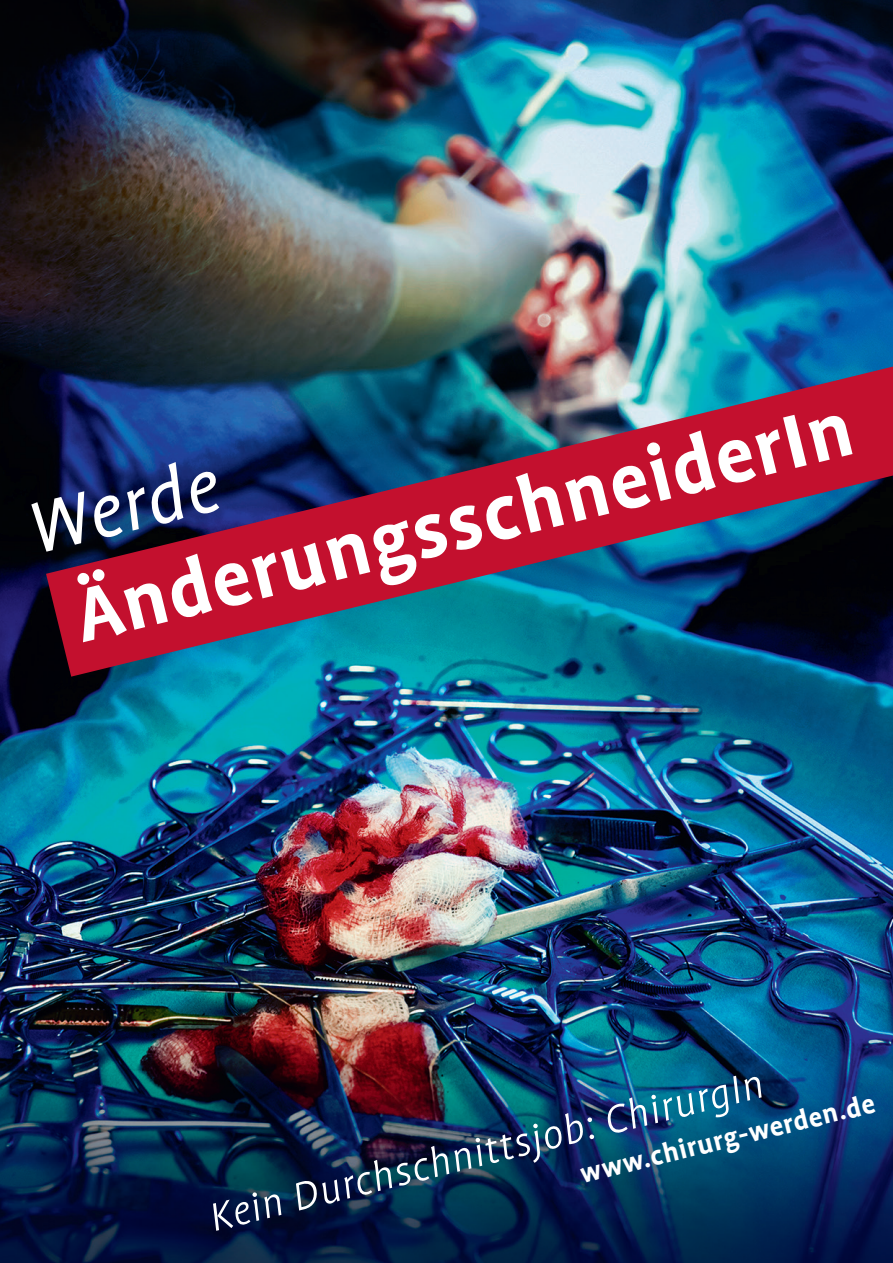
<style>
.page{position:relative;width:893px;height:1263px;background:#fff}
.page>*{position:absolute;margin:0;border:0;box-sizing:border-box;transform-origin:0 0}
.t1{font:700 86.25px "Profile Pro";color:#fff}
.t2{font:italic 82.5px "Profile Pro";color:#fff}
.t3{font:italic 300 45px "Profile Pro";color:#fff}
.t4{font:700 30px "Profile Pro";color:#fff}
</style>
<div class="page">
<img style="left:0;top:0;width:893px;height:1263px">
<img style="left:0;top:285px;width:893px;height:468px">
<p class="t1" style="left:64px;top:569px;width:800px;rotate:-14deg">ÄnderungsschneiderIn</p>
<p class="t2" style="left:19px;top:486px;width:194px;rotate:-14deg">Werde</p>
<p class="t3" style="left:204px;top:1196px;width:570px;rotate:-14deg">Kein Durchschnittsjob: ChirurgIn</p>
<p class="t4" style="left:577px;top:1158px;width:304px;rotate:-14deg">www.chirurg-werden.de</p>
</div>
